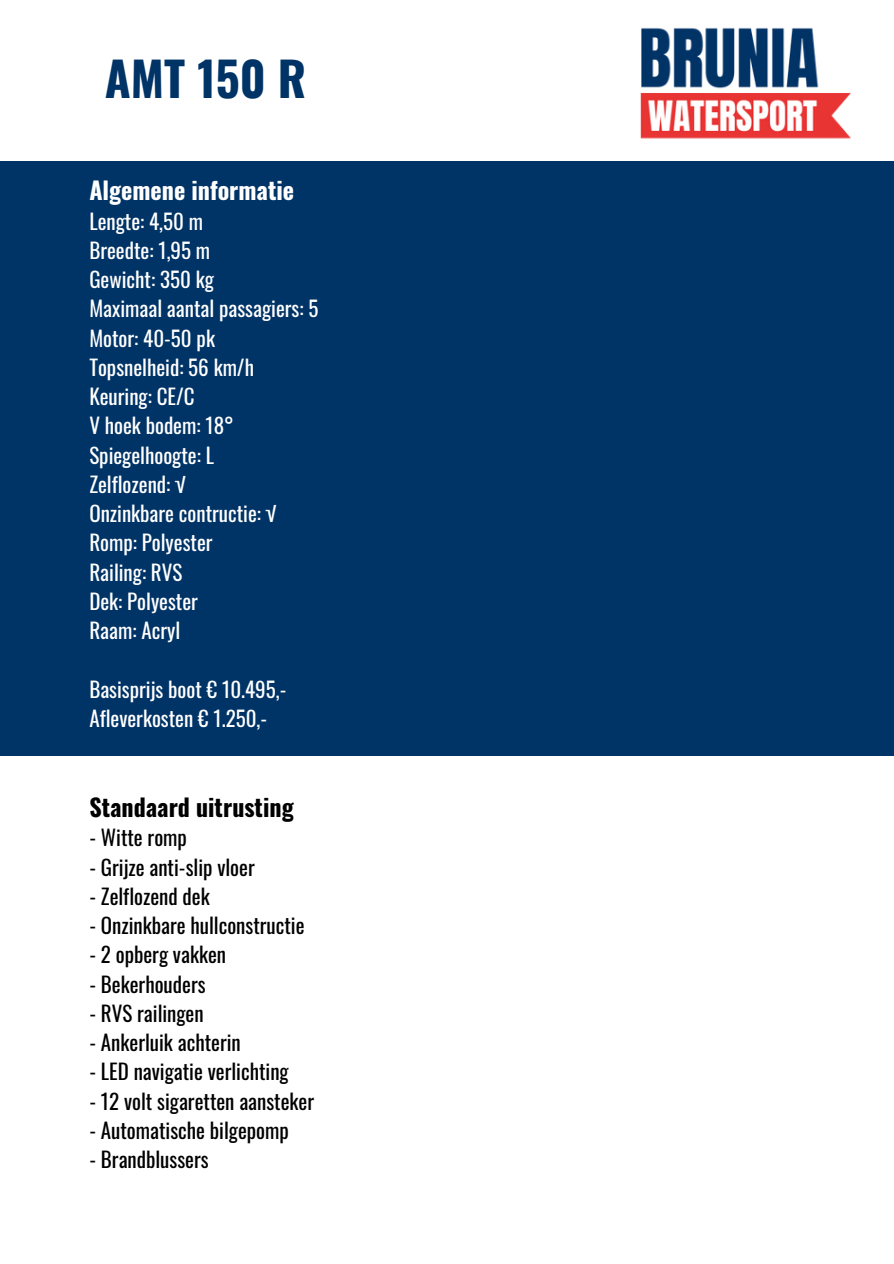
<style>
.page{position:relative;width:894px;height:1264px;background:#fff}
.page>*{position:absolute;margin:0;border:0;box-sizing:border-box;transform-origin:0 0}
.t1{font:700 47.25px "Oswald";color:#036}
.t2{font:700 24px "Oswald";color:#000}
.t3{font:700 24px "Oswald";color:#fff}
.t4{font:21px "Oswald";color:#fff}
.t5{font:21px "Oswald";color:#000}
</style>
<div class="page">
<div style="left:0;top:162px;width:893px;height:594px;background:#036"></div>
<img style="left:640px;top:27px;width:211px;height:112px">
<p class="t1" style="left:105px;top:41px;width:203px">AMT 150 R</p>
<h1 class="t3" style="left:89px;top:172px;width:206px">Algemene informatie</h1>
<p class="t4" style="left:89px;top:204px;width:115px">Lengte: 4,50 m</p>
<p class="t4" style="left:89px;top:234px;width:122px">Breedte: 1,95 m</p>
<p class="t4" style="left:89px;top:263px;width:126px">Gewicht: 350 kg</p>
<p class="t4" style="left:89px;top:292px;width:230px">Maximaal aantal passagiers: 5</p>
<p class="t4" style="left:89px;top:321px;width:127px">Motor: 40-50 pk</p>
<p class="t4" style="left:89px;top:351px;width:166px">Topsnelheid: 56 km/h</p>
<p class="t4" style="left:89px;top:380px;width:107px">Keuring: CE/C</p>
<p class="t4" style="left:89px;top:409px;width:146px">V hoek bodem: 18°</p>
<p class="t4" style="left:89px;top:438px;width:126px">Spiegelhoogte: L</p>
<p class="t4" style="left:89px;top:468px;width:98px">Zelflozend: √</p>
<p class="t4" style="left:89px;top:497px;width:189px">Onzinkbare contructie: √</p>
<p class="t4" style="left:89px;top:526px;width:125px">Romp: Polyester</p>
<p class="t4" style="left:89px;top:555px;width:94px">Railing: RVS</p>
<p class="t4" style="left:89px;top:585px;width:110px">Dek: Polyester</p>
<p class="t4" style="left:89px;top:614px;width:92px">Raam: Acryl</p>
<p class="t4" style="left:89px;top:672px;width:198px">Basisprijs boot € 10.495,-</p>
<p class="t4" style="left:89px;top:702px;width:179px">Afleverkosten € 1.250,-</p>
<p class="t2" style="left:89px;top:788px;width:206px">Standaard uitrusting</p>
<p class="t5" style="left:89px;top:821px;width:99px">- Witte romp</p>
<p class="t5" style="left:89px;top:850px;width:167px">- Grijze anti-slip vloer</p>
<p class="t5" style="left:89px;top:879px;width:122px">- Zelflozend dek</p>
<p class="t5" style="left:89px;top:909px;width:217px">- Onzinkbare hullconstructie</p>
<p class="t5" style="left:89px;top:938px;width:138px">- 2 opberg vakken</p>
<p class="t5" style="left:89px;top:967px;width:118px">- Bekerhouders</p>
<p class="t5" style="left:89px;top:996px;width:116px">- RVS railingen</p>
<p class="t5" style="left:89px;top:1026px;width:153px">- Ankerluik achterin</p>
<p class="t5" style="left:89px;top:1055px;width:201px">- LED navigatie verlichting</p>
<p class="t5" style="left:89px;top:1084px;width:226px">- 12 volt sigaretten aansteker</p>
<p class="t5" style="left:89px;top:1113px;width:201px">- Automatische bilgepomp</p>
<p class="t5" style="left:89px;top:1143px;width:121px">- Brandblussers</p>
</div>
